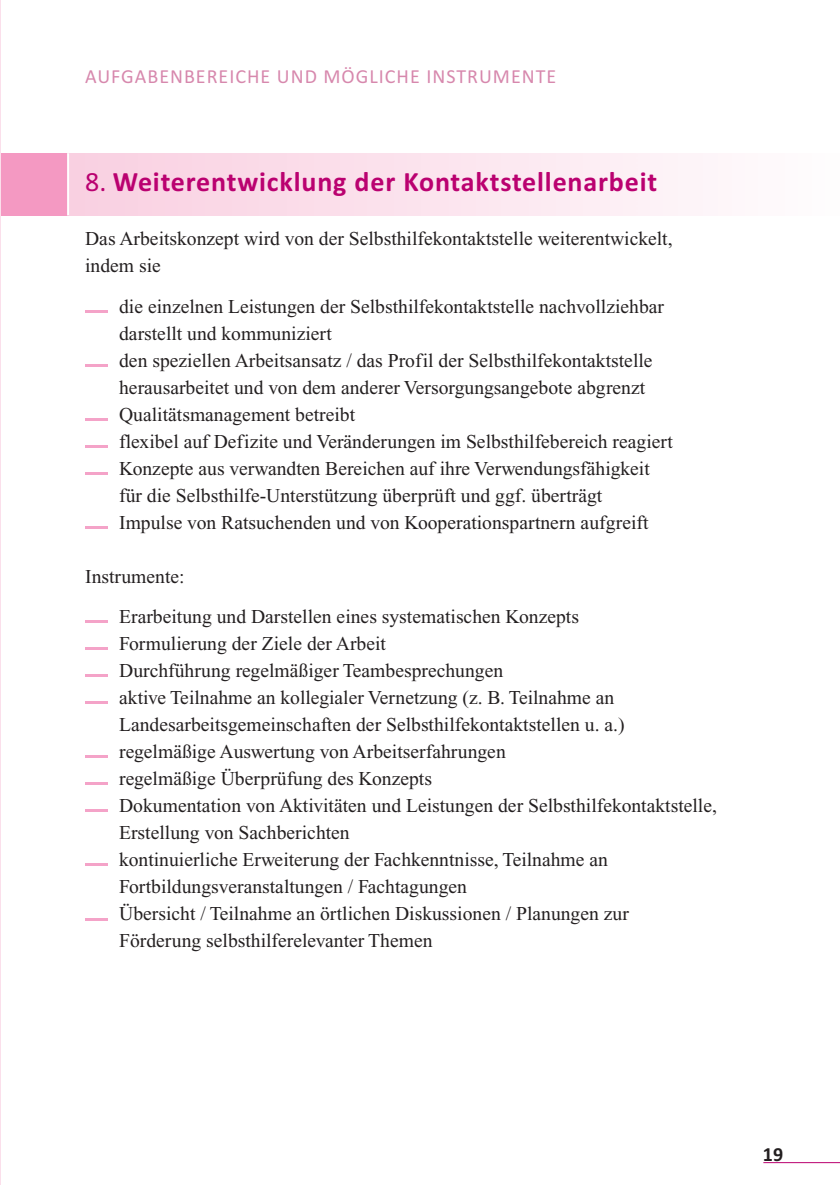
<style>
.page{position:relative;width:840px;height:1191px;background:#fff}
.page>*{position:absolute;margin:0;border:0;box-sizing:border-box;transform-origin:0 0}
.t1{font:700 28px "Calibri";letter-spacing:.03em;color:#ba0170}
.t2{font:20px "Calibri";letter-spacing:.05em;color:#d788ad}
.t3{font:700 20px "Calibri";color:#231f20}
.t4{font:19.6px/27px "Times New Roman";color:#231f20}
.s1{font-weight:400}
</style>
<div class="page">
<div style="left:0;top:153px;width:68px;height:62px;background:#f499c2"></div>
<hr style="left:67px;top:153px;width:2px;height:62px;background:#fff">
<hr style="left:85px;top:310px;width:23px;height:3px;background:#f4a3c8">
<hr style="left:85px;top:364px;width:23px;height:3px;background:#f4a3c8">
<hr style="left:85px;top:418px;width:23px;height:3px;background:#f4a3c8">
<hr style="left:85px;top:445px;width:23px;height:3px;background:#f4a3c8">
<hr style="left:85px;top:472px;width:23px;height:3px;background:#f4a3c8">
<hr style="left:85px;top:526px;width:23px;height:3px;background:#f4a3c8">
<hr style="left:85px;top:620px;width:23px;height:3px;background:#f4a3c8">
<hr style="left:85px;top:647px;width:23px;height:3px;background:#f4a3c8">
<hr style="left:85px;top:674px;width:23px;height:3px;background:#f4a3c8">
<hr style="left:85px;top:701px;width:23px;height:3px;background:#f4a3c8">
<hr style="left:85px;top:755px;width:23px;height:3px;background:#f4a3c8">
<hr style="left:85px;top:782px;width:23px;height:3px;background:#f4a3c8">
<hr style="left:85px;top:809px;width:23px;height:3px;background:#f4a3c8">
<hr style="left:85px;top:863px;width:23px;height:3px;background:#f4a3c8">
<hr style="left:85px;top:917px;width:23px;height:3px;background:#f4a3c8">
<hr style="left:763px;top:1162px;width:76px;height:1px;background:#ba0170">
<hr style="left:0;top:0;width:1px;height:1191px;background:#fbdfeb">
<p class="t2" style="left:85px;top:64px;width:472px">AUFGABENBEREICHE UND MÖGLICHE INSTRUMENTE</p>
<h1 class="t1" style="left:85px;top:165px;width:573px"><span class="s1">8.</span> Weiterentwicklung der Kontaktstellenarbeit</h1>
<p class="t4" style="left:85px;top:227px;width:588px">Das Arbeitskonzept wird von der Selbsthilfekontaktstelle weiterentwickelt, indem sie</p>
<p class="t4" style="left:119px;top:294px;width:555px">die einzelnen Leistungen der Selbsthilfekontaktstelle nachvollziehbar darstellt und kommuniziert<br>den speziellen Arbeitsansatz / das Profil der Selbsthilfekontaktstelle herausarbeitet und von dem anderer Versorgungsangebote abgrenzt Qualitätsmanagement betreibt<br>flexibel auf Defizite und Veränderungen im Selbsthilfebereich reagiert Konzepte aus verwandten Bereichen auf ihre Verwendungsfähigkeit für die Selbsthilfe-Unterstützung überprüft und ggf. überträgt<br>Impulse von Ratsuchenden und von Kooperationspartnern aufgreift</p>
<p class="t4" style="left:119px;top:558px;width:461px;line-height:40.4px;text-indent:-34px">Instrumente:<br>Erarbeitung und Darstellen eines systematischen Konzepts</p>
<p class="t4" style="left:119px;top:632px;width:599px">Formulierung der Ziele der Arbeit<br>Durchführung regelmäßiger Teambesprechungen<br>aktive Teilnahme an kollegialer Vernetzung (z. B. Teilnahme an Landesarbeitsgemeinschaften der Selbsthilfekontaktstellen u. a.) regelmäßige Auswertung von Arbeitserfahrungen<br>regelmäßige Überprüfung des Konzepts<br>Dokumentation von Aktivitäten und Leistungen der Selbsthilfekontaktstelle, Erstellung von Sachberichten<br>kontinuierliche Erweiterung der Fachkenntnisse, Teilnahme an Fortbildungsveranstaltungen / Fachtagungen<br>Übersicht / Teilnahme an örtlichen Diskussionen / Planungen zur<br>Förderung selbsthilferelevanter Themen</p>
<p class="t3" style="left:762px;top:1142px;width:22px">19</p>
</div>
